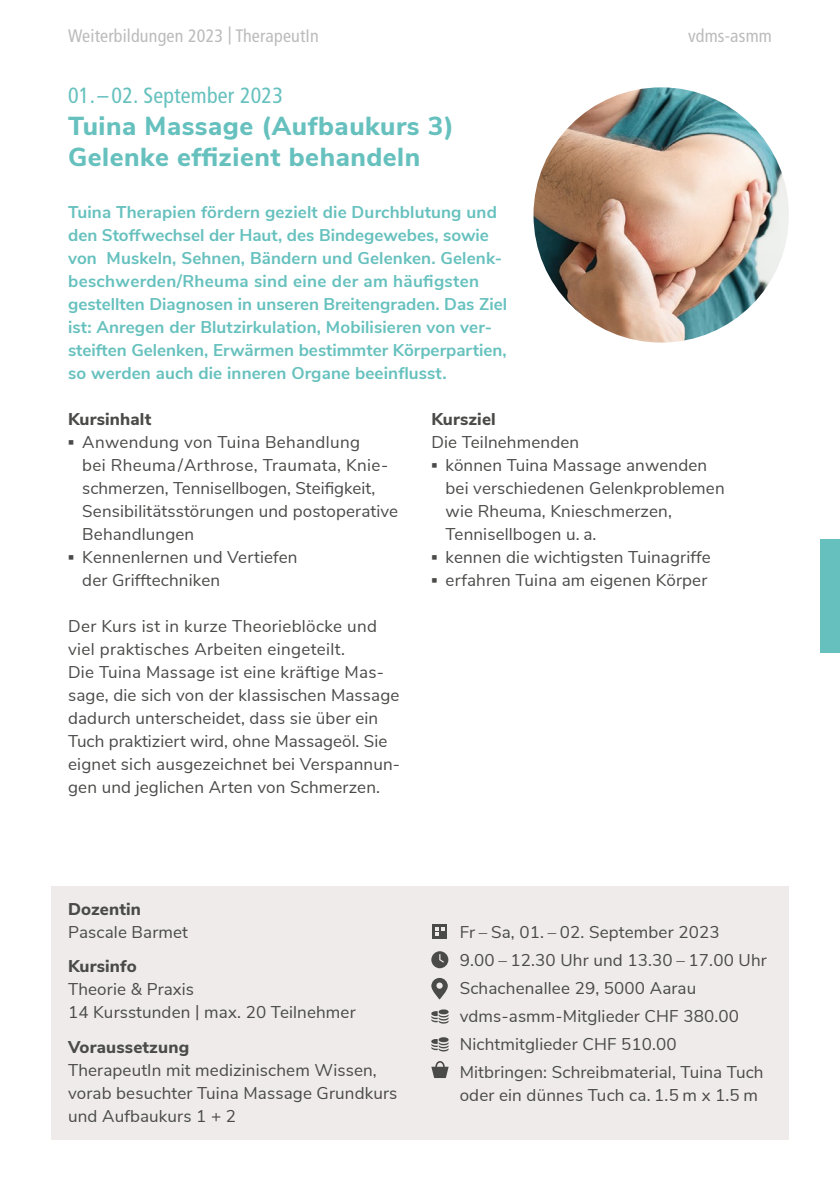
<style>
.page{position:relative;width:840px;height:1191px;background:#fff}
.page>*{position:absolute;margin:0;border:0;box-sizing:border-box;transform-origin:0 0}
.t1{font:800 26px/31px "Nunito Sans";letter-spacing:.02em;color:#66c1be}
.t2{font:condensed 22px "Frutiger LT Std";letter-spacing:.01em;color:#66c1be}
.t3{font:condensed 18px "Frutiger LT Std";letter-spacing:.01em;color:#bcbcbc}
.t4{font:17px/23px "Nunito Sans";letter-spacing:.01em;color:#4a4a49}
.t5{font:700 17px/23px "Nunito Sans";letter-spacing:.01em;color:#66c1be}
.t6{font:800 17px "Nunito Sans";letter-spacing:.01em;color:#4a4a49}
.s1{font-family:"Arial";font-weight:700}
</style>
<div class="page">
<div style="left:819px;top:539px;width:20px;height:113px;background:#66c1be"></div>
<img style="left:533px;top:87px;width:255px;height:255px;border-radius:128px">
<div style="left:51px;top:886px;width:737px;height:254px;background:#eeebea"></div>
<div style="left:431px;top:951px;width:17px;height:17px;background:#4a4a49;border-radius:50%"></div>
<svg style="left:439px;top:954px;width:5px;height:9px"></svg>
<div style="left:432px;top:924px;width:14px;height:14px;background:#4a4a49"></div>
<svg style="left:435px;top:927px;width:9px;height:8px"></svg>
<svg style="left:431px;top:1009px;width:17px;height:14px"></svg>
<svg style="left:431px;top:1037px;width:17px;height:14px"></svg>
<svg style="left:431px;top:978px;width:16px;height:21px"></svg>
<svg style="left:436px;top:982px;width:6px;height:6px"></svg>
<svg style="left:431px;top:1066px;width:17px;height:12px"></svg>
<div style="left:435px;top:1061px;width:9px;height:11px;border:2px solid #4a4a49;border-radius:50%"></div>
<p class="t3" style="left:68px;top:25px;width:252px">Weiterbildungen 2023 | TherapeutIn</p>
<p class="t3" style="left:687px;top:25px;width:85px">vdms-asmm</p>
<p class="t2" style="left:68px;top:82px;width:216px">01.– 02. September 2023</p>
<h1 class="t1" style="left:68px;top:109px;width:387px">Tuina Massage (Aufbaukurs 3)<br>Gelenke effizient behandeln</h1>
<p class="t5" style="left:68px;top:199px;width:440px">Tuina Therapien fördern gezielt die Durchblutung und den Stoffwechsel der Haut, des Bindegewebes, sowie von Muskeln, Sehnen, Bändern und Gelenken. Gelenk&shy;beschwerden/Rheuma sind eine der am häufigsten gestellten Diagnosen in unseren Breitengraden. Das Ziel ist: Anregen der Blutzirkulation, Mobilisieren von ver&shy;steiften Gelenken, Erwärmen bestimmter Körperpartien, so werden auch die inneren Organe beeinflusst.</p>
<p class="t6" style="left:68px;top:406px;width:85px">Kursinhalt</p>
<p class="t4" style="left:82px;top:429px;width:317px;text-indent:-14px"><span class="s1">▪</span> Anwendung von Tuina Behandlung<br>bei Rheuma/Arthrose, Traumata, Knie&shy;schmerzen, Tennisellbogen, Steifigkeit, Sensibilitätsstörungen und postoperative Behandlungen</p>
<p class="t4" style="left:82px;top:544px;width:217px;text-indent:-14px"><span class="s1">▪</span> Kennenlernen und Vertiefen der Grifftechniken</p>
<p class="t4" style="left:68px;top:613px;width:333px">Der Kurs ist in kurze Theorieblöcke und viel praktisches Arbeiten eingeteilt.<br>Die Tuina Massage ist eine kräftige Mas&shy;sage, die sich von der klassischen Massage dadurch unterscheidet, dass sie über ein Tuch praktiziert wird, ohne Massageöl. Sie eignet sich ausgezeichnet bei Verspannun&shy;gen und jeglichen Arten von Schmerzen.</p>
<p class="t6" style="left:431px;top:406px;width:66px">Kursziel</p>
<p class="t4" style="left:431px;top:429px;width:149px">Die Teilnehmenden</p>
<p class="t4" style="left:445px;top:452px;width:280px;text-indent:-14px"><span class="s1">▪</span> können Tuina Massage anwenden bei verschiedenen Gelenkproblemen wie Rheuma, Knieschmerzen,<br>Tennisellbogen u. a.</p>
<p class="t4" style="left:431px;top:544px;width:281px"><span class="s1">▪</span> kennen die wichtigsten Tuinagriffe</p>
<p class="t4" style="left:431px;top:567px;width:277px"><span class="s1">▪</span> erfahren Tuina am eigenen Körper</p>
<p class="t6" style="left:68px;top:896px;width:74px">Dozentin</p>
<p class="t4" style="left:68px;top:919px;width:121px">Pascale Barmet</p>
<p class="t6" style="left:68px;top:954px;width:70px">Kursinfo</p>
<p class="t4" style="left:68px;top:977px;width:289px">Theorie &amp; Praxis<br>14 Kursstunden | max. 20 Teilnehmer</p>
<p class="t6" style="left:68px;top:1034px;width:122px">Voraussetzung</p>
<p class="t4" style="left:68px;top:1057px;width:330px">TherapeutIn mit medizinischem Wissen, vorab besuchter Tuina Massage Grundkurs und Aufbaukurs 1 + 2</p>
<p class="t4" style="left:459px;top:917px;width:308px;line-height:28px">Fr – Sa, 01. – 02. September 2023<br>9.00 – 12.30 Uhr und 13.30 – 17.00 Uhr Schachenallee 29, 5000 Aarau vdms-asmm-Mitglieder CHF 380.00<br>Nichtmitglieder CHF 510.00<br>Mitbringen: Schreibmaterial, Tuina Tuch</p>
<p class="t4" style="left:459px;top:1082px;width:299px">oder ein dünnes Tuch ca. 1.5 m x 1.5 m</p>
</div>
